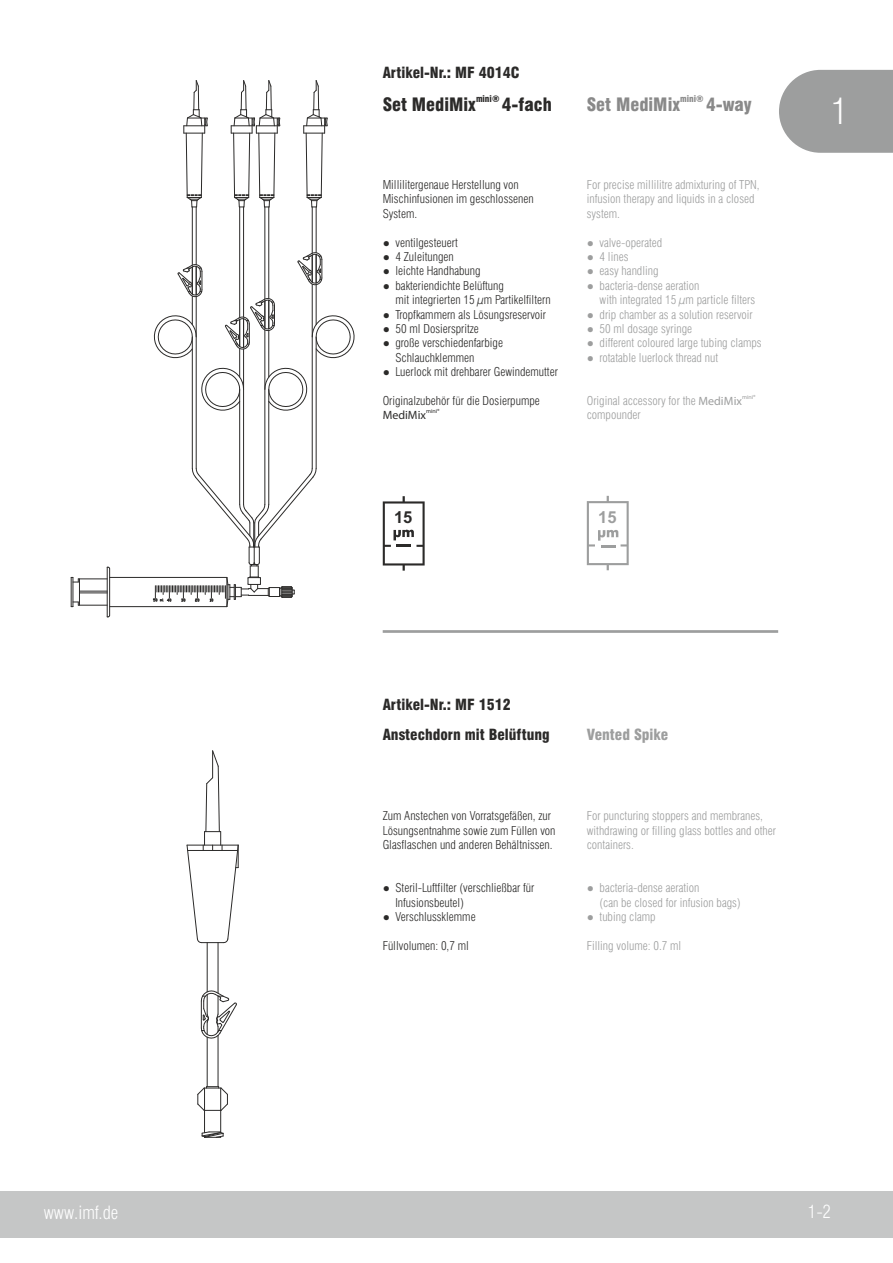
<style>
.page{position:relative;width:893px;height:1263px;background:#fff}
.page>*{position:absolute;margin:0;border:0;box-sizing:border-box;transform-origin:0 0}
.t1{font:300 condensed 36px "Swiss 721 BT";color:#fefefe}
.t2{font:900 condensed 18px "Swiss 721 BT";color:#2b2a29}
.t3{font:900 condensed 18px "Swiss 721 BT";color:#898989}
.t4{font:300 condensed 18px "Swiss 721 BT";color:#fefefe}
.t5{font:700 16.5px "Arial";color:#2b2a29}
.t6{font:700 16.5px "Arial";color:#9d9e9e}
.t7{font:900 condensed 15px "Swiss 721 BT";color:#2b2a29}
.t8{font:900 condensed 15px "Swiss 721 BT";color:#9d9e9e}
.t9{font:300 condensed 12px/14.4px "Swiss 721 BT";color:#2b2a29}
.t10{font:300 condensed 12px/14.4px "Swiss 721 BT";color:#9d9e9e}
.t11{font:12px "Myriad Pro";color:#2b2a29}
.t12{font:900 condensed 9px "Swiss 721 BT";color:#2b2a29}
.t13{font:900 condensed 9px "Swiss 721 BT";color:#898989}
.t14{font:6px "Myriad Pro";color:#2b2a29}
.t15{font:6px "Myriad Pro";color:#9d9e9e}
.s1{font-family:"Arial";font-weight:400;font-stretch:normal}
.s2{font-family:"Myriad Pro";font-weight:400;font-stretch:normal}
</style>
<div class="page">
<div style="left:0;top:1191px;width:893px;height:46px;background:#c5c6c6"></div>
<hr style="left:218px;top:1035px;width:1px;height:52px;background:#2b2a29">
<hr style="left:207px;top:1037px;width:1px;height:50px;background:#2b2a29">
<hr style="left:207px;top:942px;width:1px;height:50px;background:#2b2a29">
<hr style="left:218px;top:942px;width:1px;height:51px;background:#2b2a29">
<svg style="left:187px;top:750px;width:52px;height:193px"></svg>
<svg style="left:201px;top:990px;width:36px;height:48px"></svg>
<svg style="left:197px;top:1086px;width:31px;height:52px"></svg>
<hr style="left:107px;top:567px;width:1px;height:50px;background:#2b2a29">
<hr style="left:109px;top:569px;width:1px;height:46px;background:#2b2a29">
<hr style="left:110px;top:606px;width:117px;height:1px;background:#2b2a29">
<hr style="left:110px;top:577px;width:117px;height:1px;background:#2b2a29">
<svg style="left:71px;top:577px;width:36px;height:30px"></svg>
<hr style="left:243px;top:207px;width:1px;height:110px;background:#2b2a29">
<hr style="left:239px;top:207px;width:1px;height:111px;background:#2b2a29">
<hr style="left:239px;top:389px;width:1px;height:115px;background:#2b2a29">
<hr style="left:268px;top:207px;width:1px;height:92px;background:#2b2a29">
<hr style="left:265px;top:207px;width:1px;height:92px;background:#2b2a29">
<hr style="left:268px;top:389px;width:1px;height:115px;background:#2b2a29">
<hr style="left:316px;top:337px;width:1px;height:131px;background:#2b2a29">
<hr style="left:312px;top:207px;width:1px;height:46px;background:#2b2a29">
<hr style="left:316px;top:207px;width:1px;height:46px;background:#2b2a29">
<hr style="left:243px;top:349px;width:1px;height:155px;background:#2b2a29">
<hr style="left:265px;top:330px;width:1px;height:174px;background:#2b2a29">
<svg style="left:231px;top:80px;width:49px;height:128px"></svg>
<svg style="left:303px;top:80px;width:25px;height:128px"></svg>
<hr style="left:312px;top:284px;width:1px;height:184px;background:#2b2a29">
<hr style="left:192px;top:337px;width:1px;height:131px;background:#2b2a29">
<svg style="left:153px;top:468px;width:164px;height:139px"></svg>
<svg style="left:184px;top:80px;width:24px;height:128px"></svg>
<svg style="left:154px;top:252px;width:200px;height:158px"></svg>
<hr style="left:196px;top:297px;width:1px;height:171px;background:#2b2a29">
<hr style="left:192px;top:207px;width:1px;height:58px;background:#2b2a29">
<hr style="left:196px;top:207px;width:1px;height:58px;background:#2b2a29">
<hr style="left:383px;top:630px;width:395px;height:3px;background:#9d9e9e">
<svg style="left:779px;top:69px;width:114px;height:84px;background:#a6a7a7"></svg>
<svg style="left:383px;top:496px;width:42px;height:75px"></svg>
<svg style="left:587px;top:496px;width:42px;height:74px"></svg>
<h2 class="t4" style="left:44px;top:1205px;width:76px">www.imf.de</h2>
<p class="t7" style="left:383px;top:67px;width:139px">Artikel-Nr.: MF 4014C</p>
<p class="t12" style="left:476px;top:95px;width:25px">mini®</p>
<h2 class="t2" style="left:383px;top:97px;width:95px">Set MediMix</h2>
<h2 class="t2" style="left:502px;top:97px;width:51px">4-fach</h2>
<p class="t13" style="left:680px;top:95px;width:25px">mini®</p>
<h2 class="t3" style="left:587px;top:97px;width:95px">Set MediMix</h2>
<h2 class="t3" style="left:706px;top:97px;width:47px">4-way</h2>
<p class="t9" style="left:383px;top:179px;width:153px">Millilitergenaue Herstellung von<br>Mischinfusionen im geschlossenen<br>System.</p>
<p class="t9" style="left:383px;top:236px;width:77px"><span class="s1">●</span> ventilgesteuert</p>
<p class="t9" style="left:383px;top:251px;width:73px"><span class="s1">●</span> 4 Zuleitungen</p>
<p class="t9" style="left:383px;top:265px;width:99px"><span class="s1">●</span> leichte Handhabung</p>
<p class="t9" style="left:395px;top:279px;width:157px;text-indent:-13px"><span class="s1">●</span> bakteriendichte Belüftung<br>mit integrierten 15 µm Partikelfiltern</p>
<p class="t9" style="left:383px;top:308px;width:165px"><span class="s1">●</span> Tropfkammern als Lösungsreservoir</p>
<p class="t9" style="left:383px;top:323px;width:98px"><span class="s1">●</span> 50 ml Dosierspritze</p>
<p class="t9" style="left:395px;top:337px;width:109px;text-indent:-13px"><span class="s1">●</span> große verschiedenfarbige<br>Schlauchklemmen</p>
<p class="t9" style="left:383px;top:366px;width:177px"><span class="s1">●</span> Luerlock mit drehbarer Gewindemutter</p>
<p class="t9" style="left:383px;top:394px;width:159px">Originalzubehör für die Dosierpumpe</p>
<p class="t14" style="left:426px;top:409px;width:15px">mini®</p>
<p class="t11" style="left:383px;top:410px;width:45px">MediMix</p>
<p class="t10" style="left:587px;top:179px;width:174px">For precise millilitre admixturing of TPN, infusion therapy and liquids in a closed system.</p>
<p class="t10" style="left:587px;top:236px;width:77px"><span class="s1">●</span> valve-operated</p>
<p class="t10" style="left:587px;top:251px;width:43px"><span class="s1">●</span> 4 lines</p>
<p class="t10" style="left:587px;top:265px;width:73px"><span class="s1">●</span> easy handling</p>
<p class="t10" style="left:600px;top:279px;width:157px;text-indent:-13px"><span class="s1">●</span> bacteria-dense aeration<br>with integrated 15 µm particle filters</p>
<p class="t10" style="left:587px;top:308px;width:167px"><span class="s1">●</span> drip chamber as a solution reservoir</p>
<p class="t10" style="left:587px;top:323px;width:107px"><span class="s1">●</span> 50 ml dosage syringe</p>
<p class="t10" style="left:587px;top:337px;width:176px"><span class="s1">●</span> different coloured large tubing clamps</p>
<p class="t10" style="left:587px;top:351px;width:133px"><span class="s1">●</span> rotatable luerlock thread nut</p>
<p class="t15" style="left:742px;top:394px;width:15px">mini®</p>
<p class="t10" style="left:587px;top:394px;width:157px">Original accessory for the <span class="s2">MediMix </span>compounder</p>
<h3 class="t5" style="left:394px;top:511px;width:20px">15</h3>
<h3 class="t6" style="left:598px;top:511px;width:20px">15</h3>
<h1 class="t1" style="left:831px;top:97px;width:18px">1</h1>
<p class="t7" style="left:383px;top:698px;width:130px">Artikel-Nr.: MF 1512</p>
<p class="t7" style="left:383px;top:728px;width:169px">Anstechdorn mit Belüftung</p>
<p class="t9" style="left:383px;top:810px;width:174px">Zum Anstechen von Vorratsgefäßen, zur<br>Lösungsentnahme sowie zum Füllen von<br>Glasflaschen und anderen Behältnissen.</p>
<p class="t9" style="left:395px;top:882px;width:140px;text-indent:-13px"><span class="s1">●</span> Steril-Luftfilter (verschließbar für<br>Infusionsbeutel)</p>
<p class="t9" style="left:383px;top:911px;width:94px"><span class="s1">●</span> Verschlussklemme</p>
<p class="t9" style="left:383px;top:939px;width:88px">Füllvolumen: 0,7 ml</p>
<p class="t8" style="left:587px;top:728px;width:83px">Vented Spike</p>
<p class="t10" style="left:587px;top:810px;width:191px">For puncturing stoppers and membranes, withdrawing or filling glass bottles and other containers.</p>
<p class="t10" style="left:600px;top:882px;width:143px;text-indent:-13px"><span class="s1">●</span> bacteria-dense aeration<br>(can be closed for infusion bags)</p>
<p class="t10" style="left:587px;top:911px;width:70px"><span class="s1">●</span> tubing clamp</p>
<p class="t10" style="left:587px;top:939px;width:96px">Filling volume: 0.7 ml</p>
<h2 class="t4" style="left:808px;top:1205px;width:25px">1-2</h2>
</div>
